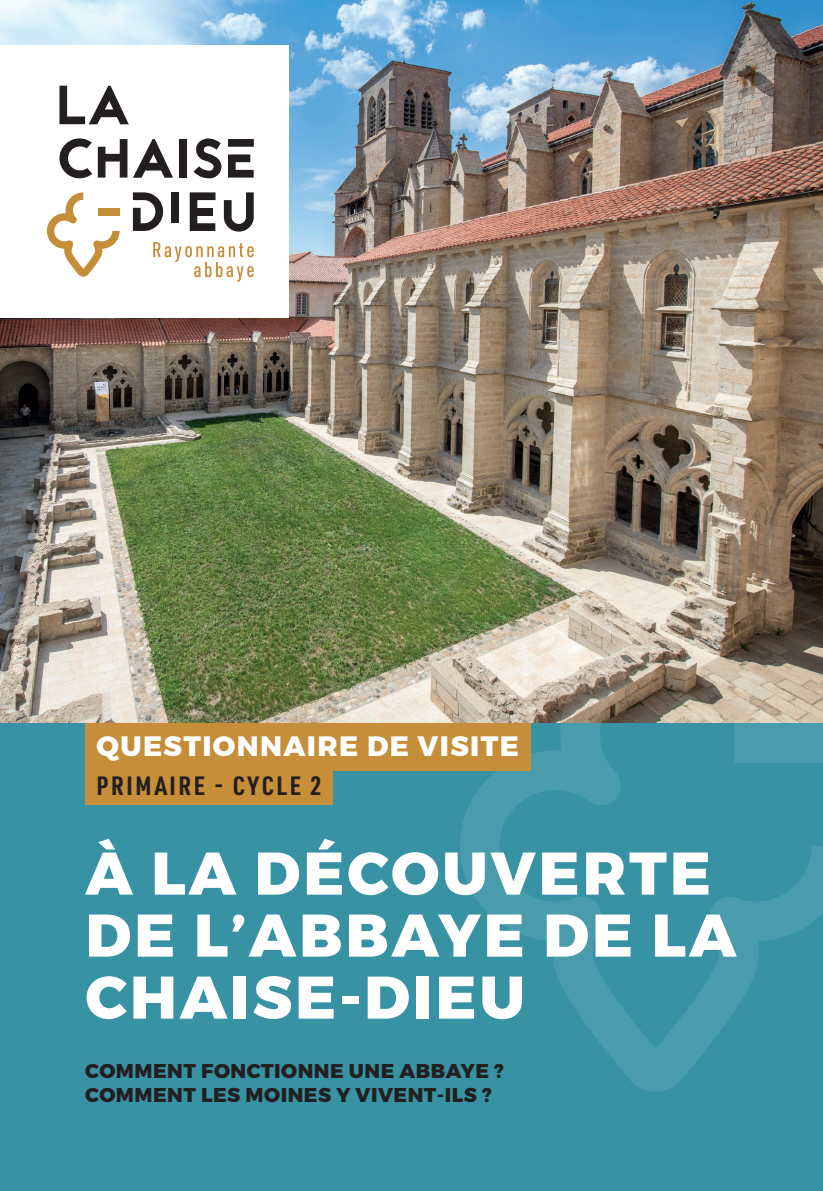
<style>
.page{position:relative;width:823px;height:1191px;background:#fff}
.page>*{position:absolute;margin:0;border:0;box-sizing:border-box;transform-origin:0 0}
.t1{font:800 60px/62px "Montserrat";letter-spacing:.05em;color:#fff}
.t2{font:800 28px "Montserrat";color:#fff}
.t3{font:700 26px "URWDIN Cond";letter-spacing:.105em;color:#231f20}
.t4{font:800 20px/24px "Montserrat";letter-spacing:.025em;color:#231f20}
.t5{font:12px "URWDIN";color:#fff}
</style>
<div class="page">
<img style="left:1px;top:0;width:821px;height:723px">
<img style="left:0;top:0;width:1px;height:765px">
<div style="left:0;top:723px;width:822px;height:468px;background:#3792a3"></div>
<svg style="left:459px;top:638px;width:363px;height:453px"></svg>
<div style="left:733px;top:721px;width:89px;height:41px;background:#4a9cac"></div>
<div style="left:0;top:45px;width:288px;height:272px;background:#fff"></div>
<svg style="left:133px;top:139px;width:40px;height:39px"></svg>
<svg style="left:59px;top:138px;width:33px;height:40px"></svg>
<svg style="left:193px;top:138px;width:28px;height:40px"></svg>
<div style="left:179px;top:139px;width:7px;height:39px;background:#231f20"></div>
<div style="left:171px;top:192px;width:8px;height:31px;background:#231f20"></div>
<svg style="left:190px;top:192px;width:25px;height:39px"></svg>
<div style="left:196px;top:208px;width:17px;height:7px;background:#231f20"></div>
<svg style="left:133px;top:192px;width:30px;height:39px"></svg>
<svg style="left:224px;top:192px;width:29px;height:40px"></svg>
<svg style="left:98px;top:139px;width:29px;height:39px"></svg>
<svg style="left:228px;top:154px;width:25px;height:24px"></svg>
<svg style="left:228px;top:139px;width:26px;height:8px"></svg>
<svg style="left:47px;top:192px;width:73px;height:85px"></svg>
<div style="left:98px;top:208px;width:22px;height:7px;background:#c68e39"></div>
<svg style="left:59px;top:86px;width:70px;height:38px"></svg>
<svg style="left:153px;top:242px;width:100px;height:40px"></svg>
<div style="left:85px;top:770px;width:247px;height:34px;background:#c68e39"></div>
<div style="left:85px;top:723px;width:445px;height:47px;background:#c68e39"></div>
<p class="t5" style="left:11px;top:673px;width:28px;rotate:-90deg">© ??</p>
<h2 class="t2" style="left:97px;top:729px;width:45px">QUESTIONNAIRE</h2>
<h2 class="t2" style="left:367px;top:729px;width:69px">DE VISITE</h2>
<h3 class="t3" style="left:96px;top:768px;width:226px">PRIMAIRE - CYCLE 2</h3>
<h1 class="t1" style="left:85px;top:844px;width:652px">À LA DÉCOUVERTE<br>DE L’ABBAYE DE LA<br>CHAISE-DIEU</h1>
<p class="t4" style="left:85px;top:1059px;width:420px">COMMENT FONCTIONNE UNE ABBAYE ?<br>COMMENT LES MOINES Y VIVENT-ILS ?</p>
</div>
